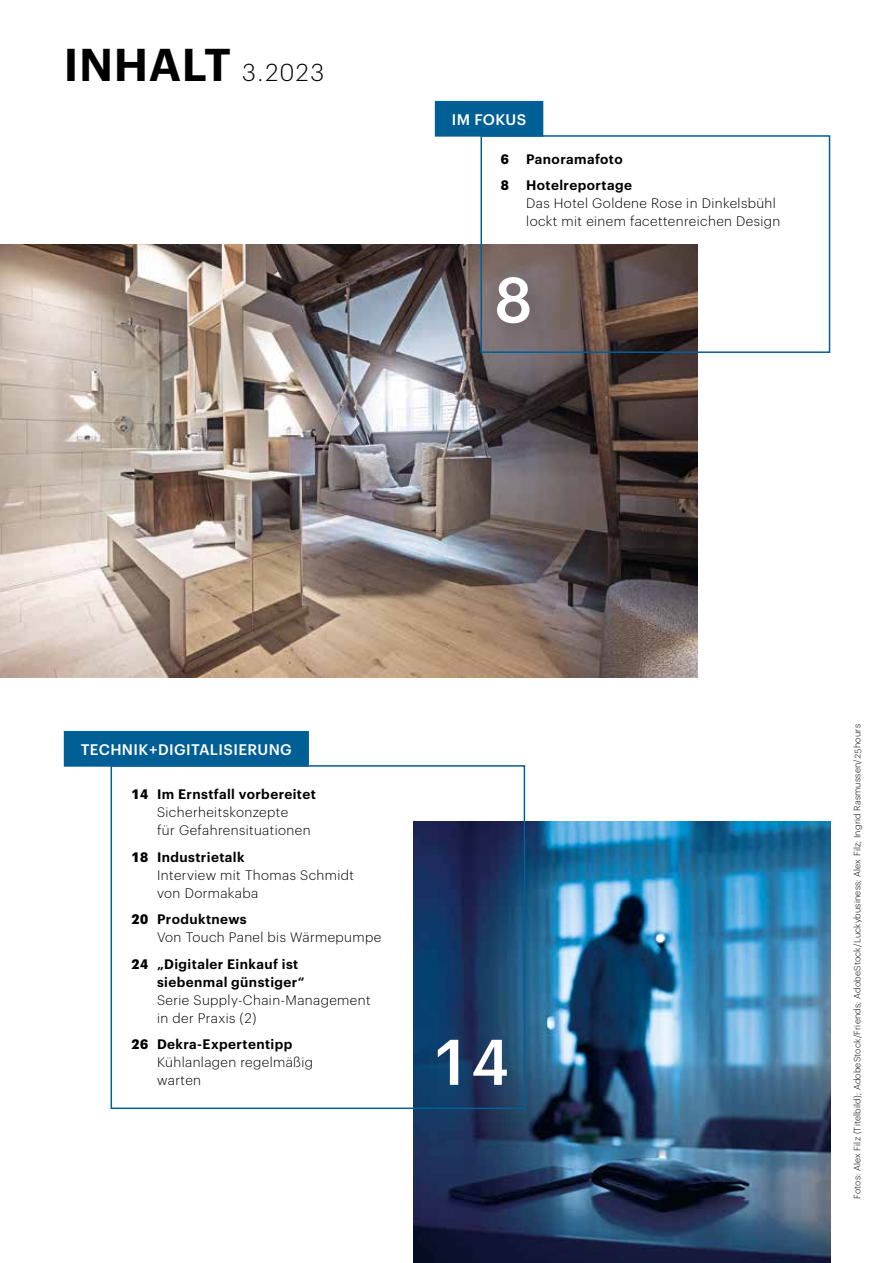
<style>
.page{position:relative;width:893px;height:1263px;background:#fff}
.page>*{position:absolute;margin:0;border:0;box-sizing:border-box;transform-origin:0 0}
.t1{font:500 63px "Graphik";color:#fff}
.t2{font:600 45px "Graphik";letter-spacing:.015em;color:#000}
.t3{font:500 15px "Graphik";letter-spacing:.025em;color:#fff}
.t4{font:300 13.5px/18px "Graphik";letter-spacing:.03em;color:#000}
.t5{font:600 13.5px/18px "Graphik";letter-spacing:.03em;color:#000}
.t6{font:700 13.5px "Graphik";color:#000}
.t7{font:300 9px "Graphik";letter-spacing:.02em;color:#000}
.s1{font-weight:300;font-size:24px}
.s2{font-weight:700}
.s3{font-weight:600}
</style>
<div class="page">
<div style="left:435px;top:101px;width:108px;height:36px;background:#005f94"></div>
<img style="left:0;top:245px;width:697px;height:432px">
<img style="left:414px;top:821px;width:416px;height:442px">
<div style="left:480px;top:135px;width:350px;height:218px;border:2px solid #005f94"></div>
<div style="left:464px;top:244px;width:105px;height:118px;background:#000;opacity:.47"></div>
<div style="left:64px;top:731px;width:245px;height:36px;background:#005f94"></div>
<div style="left:111px;top:765px;width:414px;height:344px;border:2px solid #005f94"></div>
<h2 class="t2" style="left:64px;top:30px;width:262px">INHALT <span class="s1">3.2023</span></h2>
<p class="t3" style="left:452px;top:108px;width:76px">IM FOKUS</p>
<p class="t6" style="left:501px;top:148px;width:10px">6</p>
<p class="t5" style="left:526px;top:149px;width:98px">Panoramafoto</p>
<p class="t6" style="left:501px;top:175px;width:10px">8</p>
<p class="t5" style="left:526px;top:175px;width:107px">Hotelreportage</p>
<p class="t4" style="left:526px;top:193px;width:256px">Das Hotel Goldene Rose in Dinkelsbühl lockt mit einem facettenreichen Design</p>
<h1 class="t1" style="left:494px;top:252px;width:39px">8</h1>
<p class="t3" style="left:81px;top:738px;width:213px">TECHNIK+DIGITALISIERUNG</p>
<p class="t4" style="left:157px;top:784px;width:160px;text-indent:-26px"><span class="s2">14</span> <span class="s3">Im Ernstfall vorbereitet<br></span>Sicherheitskonzepte<br>für Gefahrensituationen</p>
<p class="t4" style="left:157px;top:847px;width:199px;text-indent:-26px"><span class="s2">18</span> <span class="s3">Industrietalk<br></span>Interview mit Thomas Schmidt von Dormakaba</p>
<p class="t4" style="left:157px;top:909px;width:226px;text-indent:-26px"><span class="s2">20</span> <span class="s3">Produktnews<br></span>Von Touch Panel bis Wärmepumpe</p>
<p class="t5" style="left:157px;top:953px;width:149px;text-indent:-26px"><span class="s2">24</span> „Digitaler Einkauf ist siebenmal günstiger“</p>
<p class="t4" style="left:157px;top:990px;width:215px">Serie Supply-Chain-Management in der Praxis (2)</p>
<p class="t4" style="left:157px;top:1034px;width:157px;text-indent:-26px"><span class="s2">26</span> <span class="s3">Dekra-Expertentipp<br></span>Kühlanlagen regelmäßig warten</p>
<h1 class="t1" style="left:432px;top:1014px;width:79px">14</h1>
<p class="t7" style="left:851px;top:1199px;width:476px;rotate:-90deg">Fotos: Alex Filz (Titelbild); AdobeStock/Friends; AdobeStock/Luckybusiness; Alex Filz; Ingrid Rasmussen/25hours</p>
</div>
